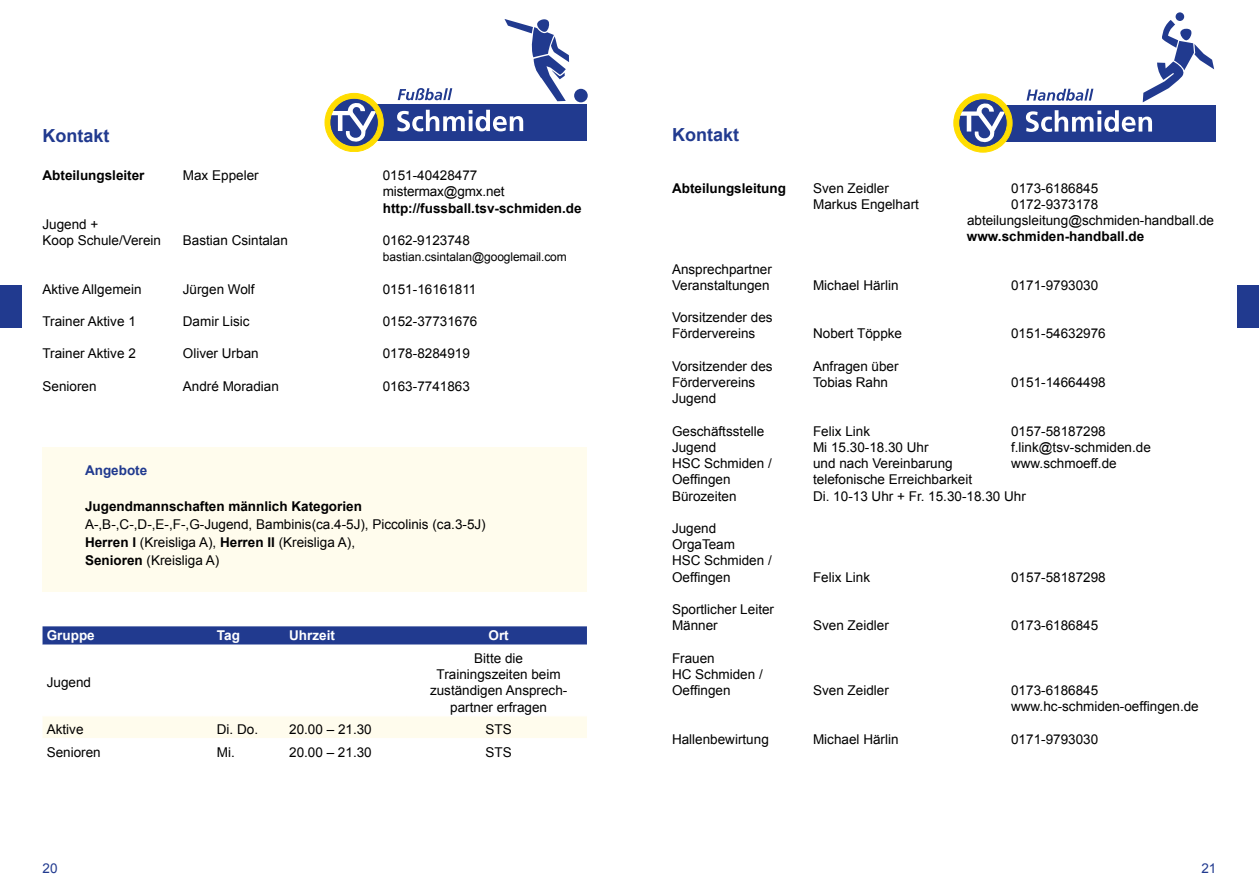
<style>
.page{position:relative;width:1259px;height:893px;background:#fff}
.page>*{position:absolute;margin:0;border:0;box-sizing:border-box;transform-origin:0 0}
.t1{font:700 18px "Arial";color:#213a8f}
.t2{font:13.5px/16.2px "Arial";color:#000}
.t3{font:700 13.5px "Arial";color:#000}
.t4{font:700 13.5px "Arial";color:#fff}
.t5{font:700 13.5px "Arial";color:#213a8f}
.t6{font:13.5px "Arial";color:#213a8f}
.t7{font:12px "Arial";color:#000}
.s1{font-weight:700}
</style>
<div class="page">
<div style="left:1237px;top:285px;width:22px;height:42px;background:#213a8f"></div>
<div style="left:0;top:285px;width:21px;height:42px;background:#213a8f"></div>
<div style="left:43px;top:448px;width:544px;height:144px;background:#fffced"></div>
<svg style="left:43px;top:626px;width:544px;height:19px;background:#2b4294"></svg>
<div style="left:43px;top:716px;width:544px;height:22px;background:#fffced"></div>
<div style="left:352px;top:104px;width:235px;height:37px;background:#213a8f"></div>
<svg style="left:397px;top:110px;width:126px;height:21px"></svg>
<svg style="left:325px;top:93px;width:58px;height:59px"></svg>
<svg style="left:398px;top:88px;width:54px;height:12px"></svg>
<div style="left:574px;top:89px;width:14px;height:13px;background:#213a8f;border-radius:50%"></div>
<svg style="left:504px;top:19px;width:65px;height:82px"></svg>
<div style="left:981px;top:105px;width:234px;height:37px;background:#213a8f"></div>
<svg style="left:1026px;top:110px;width:126px;height:22px"></svg>
<svg style="left:954px;top:94px;width:58px;height:58px"></svg>
<svg style="left:1026px;top:89px;width:67px;height:12px"></svg>
<div style="left:1175px;top:12px;width:9px;height:9px;background:#213a8f;border-radius:50%"></div>
<svg style="left:1142px;top:20px;width:72px;height:82px"></svg>
<h1 class="t1" style="left:43px;top:124px;width:68px">Kontakt</h1>
<p class="t3" style="left:43px;top:167px;width:104px">Abteilungsleiter</p>
<p class="t2" style="left:183px;top:168px;width:77px">Max Eppeler</p>
<p class="t2" style="left:383px;top:168px;width:123px">0151-40428477 mistermax@gmx.net</p>
<p class="t3" style="left:383px;top:199px;width:200px">http://fussball.tsv-schmiden.de</p>
<p class="t2" style="left:43px;top:216px;width:120px">Jugend +<br>Koop Schule/Verein</p>
<p class="t2" style="left:183px;top:232px;width:107px">Bastian Csintalan</p>
<p class="t2" style="left:383px;top:232px;width:89px">0162-9123748</p>
<p class="t7" style="left:383px;top:249px;width:185px">bastian.csintalan@googlemail.com</p>
<p class="t2" style="left:43px;top:281px;width:101px">Aktive Allgemein</p>
<p class="t2" style="left:183px;top:281px;width:73px">Jürgen Wolf</p>
<p class="t2" style="left:383px;top:281px;width:95px">0151-16161811</p>
<p class="t2" style="left:43px;top:313px;width:95px">Trainer Aktive 1</p>
<p class="t2" style="left:183px;top:313px;width:68px">Damir Lisic</p>
<p class="t2" style="left:383px;top:313px;width:96px">0152-37731676</p>
<p class="t2" style="left:43px;top:346px;width:95px">Trainer Aktive 2</p>
<p class="t2" style="left:183px;top:346px;width:77px">Oliver Urban</p>
<p class="t2" style="left:383px;top:346px;width:89px">0178-8284919</p>
<p class="t2" style="left:43px;top:378px;width:56px">Senioren</p>
<p class="t2" style="left:183px;top:378px;width:98px">André Moradian</p>
<p class="t2" style="left:383px;top:378px;width:89px">0163-7741863</p>
<p class="t5" style="left:85px;top:462px;width:64px">Angebote</p>
<p class="t3" style="left:85px;top:498px;width:278px">Jugendmannschaften männlich Kategorien</p>
<p class="t2" style="left:85px;top:516px;width:402px;line-height:18px">A-,B-,C-,D-,E-,F-,G-Jugend, Bambinis(ca.4-5J), Piccolinis (ca.3-5J)<br><span class="s1">Herren I</span> (Kreisliga A), <span class="s1">Herren II</span> (Kreisliga A),<br><span class="s1">Senioren</span> (Kreisliga A)</p>
<p class="t4" style="left:47px;top:627px;width:50px">Gruppe</p>
<p class="t4" style="left:217px;top:627px;width:25px">Tag</p>
<p class="t4" style="left:289px;top:627px;width:47px">Uhrzeit</p>
<p class="t4" style="left:488px;top:627px;width:22px">Ort</p>
<p class="t2" style="left:47px;top:675px;width:46px">Jugend</p>
<p class="t2" style="left:430px;top:650px;width:139px;text-align:center">Bitte die<br>Trainingszeiten beim zuständigen Ansprech&shy;partner erfragen</p>
<p class="t2" style="left:47px;top:721px;width:38px">Aktive</p>
<p class="t2" style="left:217px;top:721px;width:43px">Di. Do.</p>
<p class="t2" style="left:289px;top:721px;width:84px">20.00 – 21.30</p>
<p class="t2" style="left:485px;top:721px;width:28px">STS</p>
<p class="t2" style="left:47px;top:744px;width:56px">Senioren</p>
<p class="t2" style="left:217px;top:744px;width:19px">Mi.</p>
<p class="t2" style="left:289px;top:744px;width:84px">20.00 – 21.30</p>
<p class="t2" style="left:485px;top:744px;width:28px">STS</p>
<h1 class="t1" style="left:672px;top:122px;width:68px">Kontakt</h1>
<p class="t3" style="left:672px;top:179px;width:116px">Abteilungsleitung</p>
<p class="t2" style="left:813px;top:180px;width:77px">Sven Zeidler</p>
<p class="t2" style="left:1011px;top:180px;width:89px">0173-6186845</p>
<p class="t2" style="left:813px;top:196px;width:107px">Markus Engelhart</p>
<p class="t2" style="left:967px;top:196px;width:249px;text-indent:44px">0172-9373178 abteilungsleitung@schmiden-handball.de</p>
<p class="t3" style="left:967px;top:228px;width:179px">www.schmiden-handball.de</p>
<p class="t2" style="left:672px;top:261px;width:101px">Ansprechpartner<br>Veranstaltungen</p>
<p class="t2" style="left:813px;top:277px;width:87px">Michael Härlin</p>
<p class="t2" style="left:1011px;top:277px;width:89px">0171-9793030</p>
<p class="t2" style="left:672px;top:310px;width:102px">Vorsitzender des<br>Fördervereins</p>
<p class="t2" style="left:813px;top:326px;width:91px">Nobert Töppke</p>
<p class="t2" style="left:1011px;top:326px;width:96px">0151-54632976</p>
<p class="t2" style="left:672px;top:358px;width:102px">Vorsitzender des</p>
<p class="t2" style="left:813px;top:358px;width:87px">Anfragen über</p>
<p class="t2" style="left:672px;top:374px;width:85px">Fördervereins</p>
<p class="t2" style="left:813px;top:374px;width:77px">Tobias Rahn</p>
<p class="t2" style="left:1011px;top:374px;width:96px">0151-14664498</p>
<p class="t2" style="left:672px;top:391px;width:46px">Jugend</p>
<p class="t2" style="left:672px;top:423px;width:94px">Geschäftsstelle</p>
<p class="t2" style="left:813px;top:423px;width:59px">Felix Link</p>
<p class="t2" style="left:1011px;top:423px;width:96px">0157-58187298</p>
<p class="t2" style="left:672px;top:439px;width:46px">Jugend</p>
<p class="t2" style="left:813px;top:439px;width:117px">Mi 15.30-18.30 Uhr</p>
<p class="t2" style="left:1011px;top:439px;width:141px">f.link@tsv-schmiden.de</p>
<p class="t2" style="left:672px;top:455px;width:101px">HSC Schmiden /</p>
<p class="t2" style="left:813px;top:455px;width:141px">und nach Vereinbarung</p>
<p class="t2" style="left:1011px;top:455px;width:107px">www.schmoeff.de</p>
<p class="t2" style="left:672px;top:472px;width:60px">Oeffingen</p>
<p class="t2" style="left:813px;top:472px;width:161px">telefonische Erreichbarkeit</p>
<p class="t2" style="left:672px;top:488px;width:66px">Bürozeiten</p>
<p class="t2" style="left:813px;top:488px;width:214px">Di. 10-13 Uhr + Fr. 15.30-18.30 Uhr</p>
<p class="t2" style="left:672px;top:520px;width:101px">Jugend<br>OrgaTeam<br>HSC Schmiden /<br>Oeffingen</p>
<p class="t2" style="left:813px;top:569px;width:59px">Felix Link</p>
<p class="t2" style="left:1011px;top:569px;width:96px">0157-58187298</p>
<p class="t2" style="left:672px;top:601px;width:104px">Sportlicher Leiter<br>Männer</p>
<p class="t2" style="left:672px;top:650px;width:92px">Frauen<br>HC Schmiden /<br>Oeffingen</p>
<p class="t2" style="left:813px;top:617px;width:77px">Sven Zeidler</p>
<p class="t2" style="left:1011px;top:617px;width:89px">0173-6186845</p>
<p class="t2" style="left:813px;top:682px;width:77px">Sven Zeidler</p>
<p class="t2" style="left:1011px;top:682px;width:189px">0173-6186845 www.hc-schmiden-oeffingen.de</p>
<p class="t2" style="left:672px;top:731px;width:98px">Hallenbewirtung</p>
<p class="t2" style="left:813px;top:731px;width:87px">Michael Härlin</p>
<p class="t2" style="left:1011px;top:731px;width:89px">0171-9793030</p>
<p class="t6" style="left:43px;top:859px;width:17px">20</p>
<p class="t6" style="left:1201px;top:859px;width:17px">21</p>
</div>
